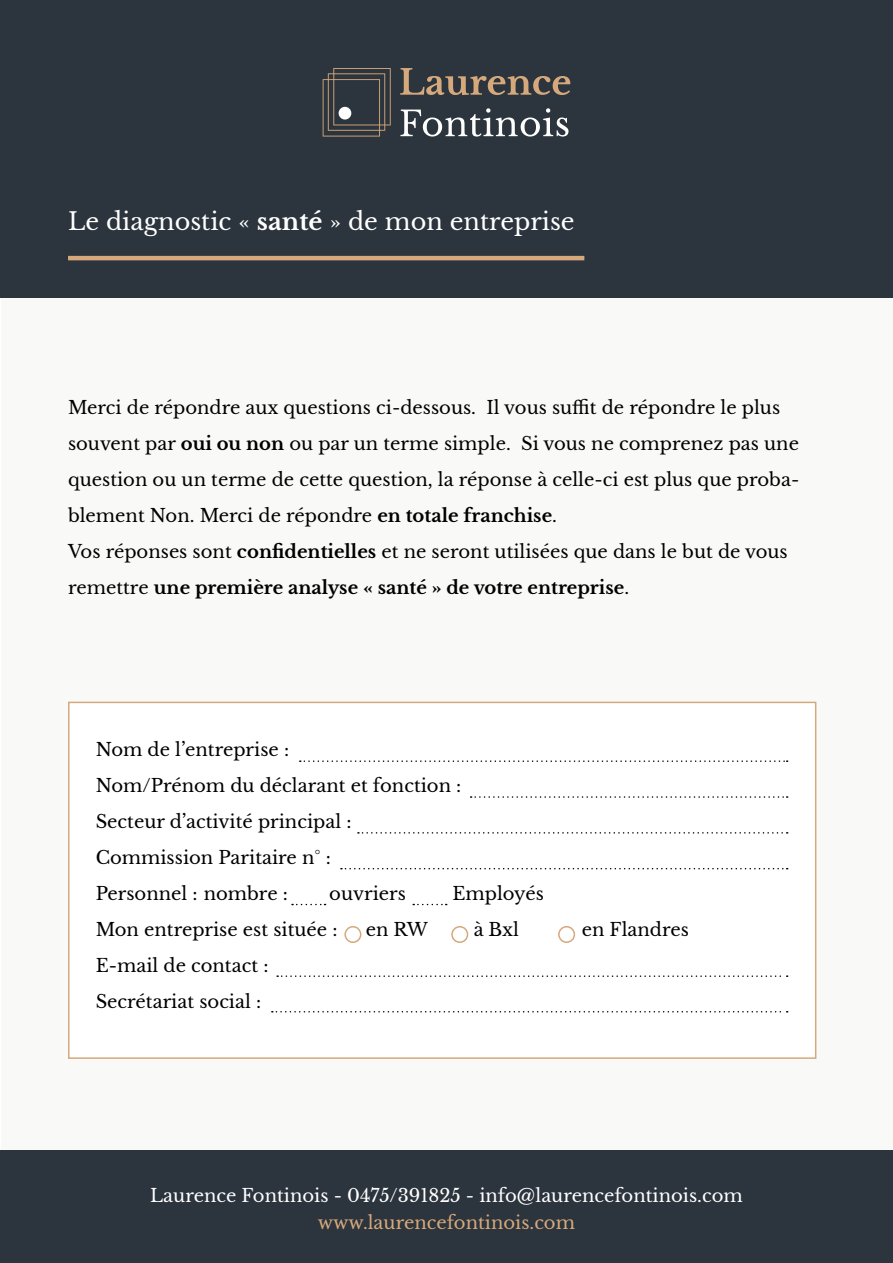
<style>
.page{position:relative;width:893px;height:1263px;background:#fff}
.page>*{position:absolute;margin:0;border:0;box-sizing:border-box;transform-origin:0 0}
.t1{font:24px "Libre Baskerville";color:#fff}
.t2{font:18px/36px "Libre Baskerville";color:#000}
.t3{font:18px "Libre Baskerville";color:#fff}
.t4{font:18px "Libre Baskerville";color:#d5a97b}
.s1{font-weight:700}
</style>
<div class="page">
<div style="left:2px;top:0;width:891px;height:1263px;background:#f9f9f8"></div>
<div style="left:0;top:1150px;width:893px;height:113px;background:#2c343d"></div>
<div style="left:0;top:0;width:893px;height:298px;background:#2c343d"></div>
<svg style="left:400px;top:68px;width:170px;height:27px"></svg>
<svg style="left:400px;top:108px;width:168px;height:29px"></svg>
<svg style="left:323px;top:68px;width:68px;height:69px"></svg>
<div style="left:339px;top:107px;width:12px;height:13px;background:#fff;border-radius:6px"></div>
<hr style="left:68px;top:256px;width:516px;height:4px;background:#d5a97b">
<div style="left:68px;top:702px;width:748px;height:357px;background:#fff;border:2px solid #d5a97b"></div>
<svg style="left:300px;top:760px;width:488px;height:2px"></svg>
<svg style="left:471px;top:796px;width:317px;height:2px"></svg>
<svg style="left:358px;top:832px;width:430px;height:2px"></svg>
<svg style="left:341px;top:868px;width:447px;height:1px"></svg>
<svg style="left:277px;top:975px;width:511px;height:2px"></svg>
<svg style="left:272px;top:1011px;width:516px;height:1px"></svg>
<svg style="left:292px;top:904px;width:34px;height:1px"></svg>
<svg style="left:413px;top:904px;width:34px;height:1px"></svg>
<div style="left:344px;top:926px;width:17px;height:17px;border:2px solid #d5a97b;border-radius:50%"></div>
<div style="left:451px;top:926px;width:17px;height:17px;border:2px solid #d5a97b;border-radius:50%"></div>
<div style="left:558px;top:926px;width:17px;height:17px;border:2px solid #d5a97b;border-radius:50%"></div>
<h1 class="t1" style="left:68px;top:206px;width:508px">Le diagnostic « <span class="s1">santé</span> » de mon entreprise</h1>
<p class="t2" style="left:68px;top:390px;width:733px">Merci de répondre aux questions ci-dessous. Il vous suffit de répondre le plus souvent par <span class="s1">oui ou non</span> ou par un terme simple. Si vous ne comprenez pas une question ou un terme de cette question, la réponse à celle-ci est plus que proba&shy;blement Non. Merci de répondre <span class="s1">en totale franchise</span>.<br>Vos réponses sont <span class="s1">confidentielles</span> et ne seront utilisées que dans le but de vous remettre <span class="s1">une première analyse « santé » de votre entreprise</span>.</p>
<p class="t2" style="left:96px;top:732px;width:367px">Nom de l’entreprise :<br>Nom/Prénom du déclarant et fonction :<br>Secteur d’activité principal :<br>Commission Paritaire n° :<br>Personnel : nombre :</p>
<p class="t2" style="left:329px;top:876px;width:78px">ouvriers</p>
<p class="t2" style="left:452px;top:876px;width:93px">Employés</p>
<p class="t2" style="left:96px;top:912px;width:243px">Mon entreprise est située :</p>
<p class="t2" style="left:366px;top:912px;width:64px">en RW</p>
<p class="t2" style="left:474px;top:912px;width:47px">à Bxl</p>
<p class="t2" style="left:582px;top:912px;width:109px">en Flandres</p>
<p class="t2" style="left:96px;top:948px;width:174px">E-mail de contact :<br>Secrétariat social :</p>
<p class="t3" style="left:150px;top:1184px;width:594px">Laurence Fontinois - 0475/391825 - info@laurencefontinois.com</p>
<p class="t4" style="left:318px;top:1211px;width:259px">www.laurencefontinois.com</p>
</div>
